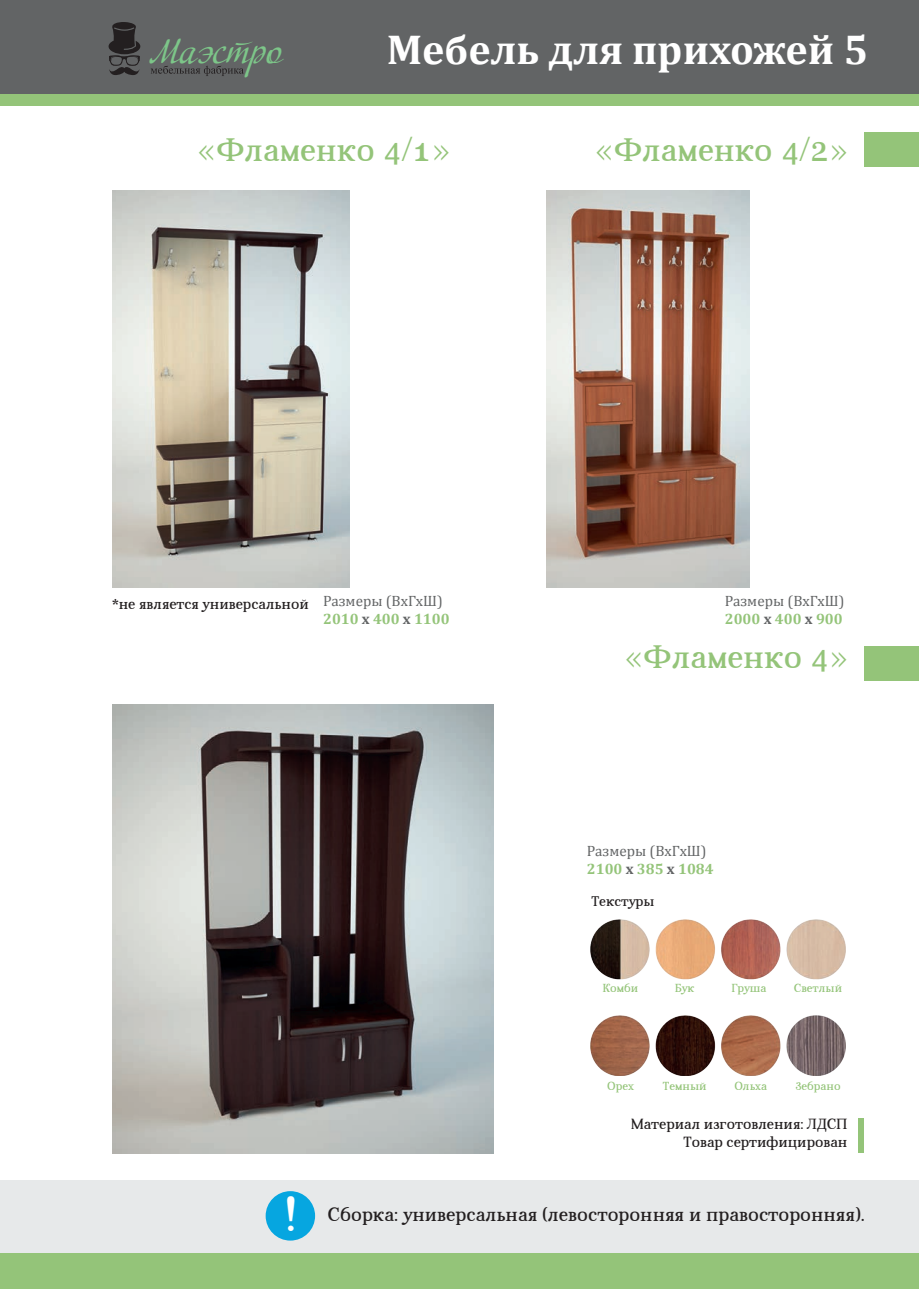
<style>
.page{position:relative;width:919px;height:1289px;background:#fff}
.page>*{position:absolute;margin:0;border:0;box-sizing:border-box;transform-origin:0 0}
.t1{font:49.5px "Aver";color:#fff}
.t2{font:700 42px "Cambria";color:#fff}
.t3{font:35.7px "Adventure";color:#7dc689}
.t4{font:33px "Aver";color:#94c479}
.t5{font:19.5px "Aver";color:#231f20}
.t6{font:15px/18px "Cambria";color:#626465}
.t7{font:15px/18px "Aver";color:#231f20;text-align:right}
.t8{font:14.25px "Aver";color:#231f20}
.t9{font:11.85px "Aver";color:#94c479}
.s1{font-weight:700;color:#94c479}
.s2{font-weight:700}
</style>
<div class="page">
<div style="left:13px;top:0;width:905px;height:95px;background:#626465"></div>
<div style="left:13px;top:94px;width:905px;height:12px;background:#94c479"></div>
<div style="left:864px;top:132px;width:54px;height:35px;background:#94c479"></div>
<div style="left:864px;top:646px;width:54px;height:35px;background:#94c479"></div>
<div style="left:13px;top:1252px;width:905px;height:36px;background:#94c479"></div>
<img style="left:112px;top:190px;width:237px;height:397px">
<img style="left:112px;top:704px;width:381px;height:449px">
<img style="left:546px;top:190px;width:203px;height:397px">
<img style="left:590px;top:1015px;width:256px;height:60px">
<img style="left:590px;top:919px;width:256px;height:61px">
<div style="left:857px;top:1118px;width:6px;height:34px;background:#94c479"></div>
<div style="left:13px;top:1180px;width:905px;height:72px;background:#e7e9ea"></div>
<div style="left:265px;top:1191px;width:50px;height:49px;background:#06a6e0;border-radius:50%"></div>
<svg style="left:108px;top:22px;width:32px;height:53px"></svg>
<svg style="left:151px;top:66px;width:93px;height:10px"></svg>
<div style="left:0;top:0;width:13px;height:95px;background:#626465"></div>
<div style="left:0;top:94px;width:13px;height:12px;background:#94c479"></div>
<div style="left:0;top:1252px;width:13px;height:36px;background:#94c479"></div>
<div style="left:0;top:1180px;width:13px;height:72px;background:#e7e9ea"></div>
<h3 class="t3" style="left:150px;top:30px;width:134px">Маэстро</h3>
<h2 class="t2" style="left:386px;top:20px;width:483px">Мебель для прихожей 5</h2>
<h3 class="t4" style="left:198px;top:132px;width:253px">«Фламенко 4/1»</h3>
<h3 class="t4" style="left:596px;top:132px;width:253px">«Фламенко 4/2»</h3>
<p class="t7" style="left:112px;top:595px;width:198px">*не является универсальной</p>
<p class="t6" style="left:323px;top:592px;width:128px">Размеры (ВхГхШ)<br><span class="s1">2010</span> <span class="s2">х</span> <span class="s1">400</span> <span class="s2">х</span> <span class="s1">1100</span></p>
<p class="t6" style="left:724px;top:592px;width:121px">Размеры (ВхГхШ)<br><span class="s1">2000</span> <span class="s2">х</span> <span class="s1">400</span> <span class="s2">х</span> <span class="s1">900</span></p>
<h3 class="t4" style="left:625px;top:639px;width:223px">«Фламенко 4»</h3>
<p class="t6" style="left:587px;top:842px;width:128px">Размеры (ВхГхШ)<br><span class="s1">2100</span> <span class="s2">х</span> <span class="s1">385</span> <span class="s2">х</span> <span class="s1">1084</span></p>
<p class="t8" style="left:591px;top:893px;width:65px">Текстуры</p>
<p class="t9" style="left:602px;top:981px;width:37px">Комби</p>
<p class="t9" style="left:675px;top:981px;width:21px">Бук</p>
<p class="t9" style="left:731px;top:981px;width:36px">Груша</p>
<p class="t9" style="left:793px;top:981px;width:50px">Светлый</p>
<p class="t9" style="left:607px;top:1079px;width:28px">Орех</p>
<p class="t9" style="left:663px;top:1079px;width:45px">Темный</p>
<p class="t9" style="left:734px;top:1079px;width:34px">Ольха</p>
<p class="t9" style="left:795px;top:1079px;width:47px">Зебрано</p>
<p class="t7" style="left:631px;top:1115px;width:217px">Материал изготовления: ЛДСП<br>Товар сертифицирован</p>
<h1 class="t1" style="left:285px;top:1187px;width:13px">!</h1>
<h3 class="t5" style="left:327px;top:1203px;width:538px">Сборка: универсальная (левосторонняя и правосторонняя).</h3>
</div>
